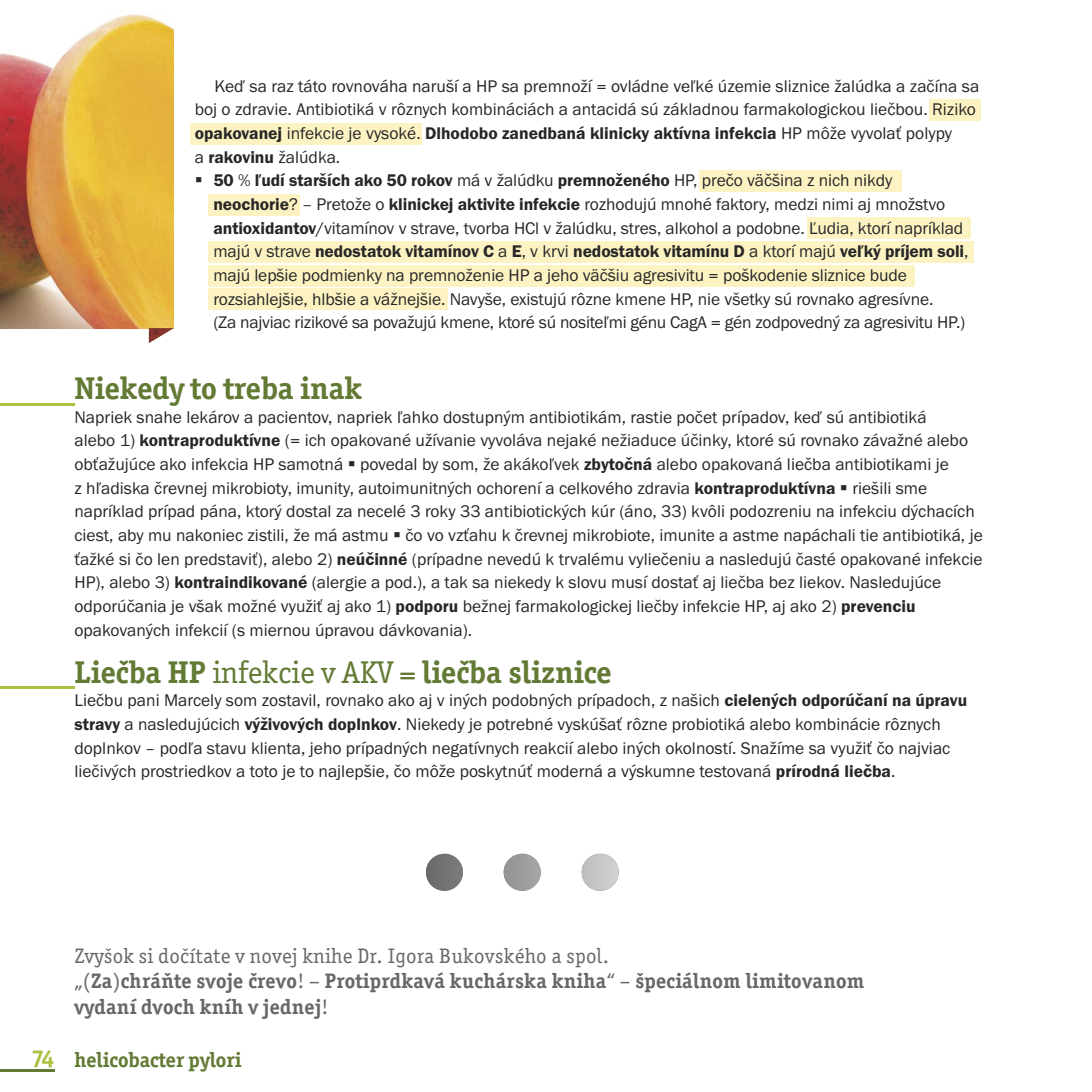
<style>
.page{position:relative;width:1092px;height:1092px;background:#fff}
.page>*{position:absolute;margin:0;border:0;box-sizing:border-box;transform-origin:0 0}
.t1{font:700 31.5px "Officina Ser Itc TEE";color:#627a34}
.t2{font:700 24.5px "Officina Ser Itc TEE";color:#acc143}
.t3{font:700 21px/25.6px "Officina Ser Itc TEE";letter-spacing:.015em;color:#686768}
.t4{font:700 21px "Officina Ser Itc TEE";color:#627a34}
.t5{font:17.5px/23.6px "Franklin Gothic";color:#272627}
.s1{font-weight:600}
.s2{font-weight:400}
</style>
<div class="page">
<div style="left:208px;top:289px;width:239px;height:21px;background:#fcf2c2"></div>
<div style="left:208px;top:265px;width:706px;height:21px;background:#fcf2c2"></div>
<div style="left:208px;top:241px;width:766px;height:21px;background:#fcf2c2"></div>
<div style="left:806px;top:218px;width:164px;height:21px;background:#fcf2c2"></div>
<div style="left:208px;top:194px;width:92px;height:21px;background:#fcf2c2"></div>
<div style="left:699px;top:171px;width:202px;height:21px;background:#fcf2c2"></div>
<div style="left:190px;top:123px;width:231px;height:21px;background:#fcf2c2"></div>
<div style="left:929px;top:100px;width:51px;height:21px;background:#fcf2c2"></div>
<img style="left:0;top:14px;width:174px;height:314px">
<hr style="left:0;top:1069px;width:55px;height:2px;background:#627a34">
<img style="left:149px;top:328px;width:25px;height:15px">
<hr style="left:0;top:403px;width:74px;height:2px;background:#acc143">
<hr style="left:0;top:686px;width:74px;height:3px;background:#acc143">
<svg style="left:426px;top:853px;width:192px;height:37px"></svg>
<p class="t5" style="left:195px;top:74px;width:786px;text-indent:20px">Keď sa raz táto rovnováha naruší a HP sa premnoží = ovládne veľké územie sliznice žalúdka a začína sa boj o zdravie. Antibiotiká v rôznych kombináciách a antacidá sú základnou farmakologickou liečbou. Riziko <span class="s1">opakovanej</span> infekcie je vysoké. <span class="s1">Dlhodobo zanedbaná klinicky aktívna infekcia</span> HP môže vyvolať polypy<br>a <span class="s1">rakovinu</span> žalúdka.</p>
<p class="t5" style="left:213px;top:168px;width:756px;text-indent:-19px">▪ <span class="s1">50</span> % <span class="s1">ľudí starších ako 50 rokov</span> má v žalúdku <span class="s1">premnoženého</span> HP, prečo väčšina z nich nikdy <span class="s1">neochorie</span>? – Pretože o <span class="s1">klinickej aktivite infekcie</span> rozhodujú mnohé faktory, medzi nimi aj množstvo <span class="s1">antioxidantov</span>/vitamínov v strave, tvorba HCl v žalúdku, stres, alkohol a podobne. Ľudia, ktorí napríklad majú v strave <span class="s1">nedostatok vitamínov C</span> a <span class="s1">E</span>, v krvi <span class="s1">nedostatok vitamínu D</span> a ktorí majú <span class="s1">veľký príjem soli</span>, majú lepšie podmienky na premnoženie HP a jeho väčšiu agresivitu = poškodenie sliznice bude rozsiahlejšie, hlbšie a vážnejšie. Navyše, existujú rôzne kmene HP, nie všetky sú rovnako agresívne.<br>(Za najviac rizikové sa považujú kmene, ktoré sú nositeľmi génu CagA = gén zodpovedný za agresivitu HP.)</p>
<h1 class="t1" style="left:74px;top:370px;width:289px">Niekedy to treba inak</h1>
<p class="t5" style="left:74px;top:405px;width:909px">Napriek snahe lekárov a pacientov, napriek ľahko dostupným antibiotikám, rastie počet prípadov, keď sú antibiotiká<br>alebo 1) <span class="s1">kontraproduktívne</span> (= ich opakované užívanie vyvoláva nejaké nežiaduce účinky, ktoré sú rovnako závažné alebo obťažujúce ako infekcia HP samotná ▪ povedal by som, že akákoľvek <span class="s1">zbytočná</span> alebo opakovaná liečba antibiotikami je<br>z hľadiska črevnej mikrobioty, imunity, autoimunitných ochorení a celkového zdravia <span class="s1">kontraproduktívna</span> ▪ riešili sme napríklad prípad pána, ktorý dostal za necelé 3 roky 33 antibiotických kúr (áno, 33) kvôli podozreniu na infekciu dýchacích ciest, aby mu nakoniec zistili, že má astmu ▪ čo vo vzťahu k črevnej mikrobiote, imunite a astme napáchali tie antibiotiká, je ťažké si čo len predstaviť), alebo 2) <span class="s1">neúčinné</span> (prípadne nevedú k trvalému vyliečeniu a nasledujú časté opakované infekcie HP), alebo 3) <span class="s1">kontraindikované</span> (alergie a pod.), a tak sa niekedy k slovu musí dostať aj liečba bez liekov. Nasledujúce odporúčania je však možné využiť aj ako 1) <span class="s1">podporu</span> bežnej farmakologickej liečby infekcie HP, aj ako 2) <span class="s1">prevenciu </span>opakovaných infekcií (s miernou úpravou dávkovania).</p>
<h1 class="t1" style="left:74px;top:653px;width:539px">Liečba HP <span class="s2">infekcie v AKV =</span> liečba sliznice</h1>
<p class="t5" style="left:74px;top:688px;width:894px">Liečbu pani Marcely som zostavil, rovnako ako aj v iných podobných prípadoch, z našich <span class="s1">cielených odporúčaní na úpravu stravy</span> a nasledujúcich <span class="s1">výživových doplnkov</span>. Niekedy je potrebné vyskúšať rôzne probiotiká alebo kombinácie rôznych doplnkov – podľa stavu klienta, jeho prípadných negatívnych reakcií alebo iných okolností. Snažíme sa využiť čo najviac liečivých prostriedkov a toto je to najlepšie, čo môže poskytnúť moderná a výskumne testovaná <span class="s1">prírodná liečba</span>.</p>
<h2 class="t2" style="left:31px;top:1043px;width:25px">74</h2>
<p class="t3" style="left:74px;top:942px;width:791px"><span class="s2">Zvyšok si dočítate v novej knihe Dr. Igora Bukovského a spol.<br>„(</span>Za<span class="s2">)</span>chráňte svoje črevo<span class="s2">! –</span> Protiprdkavá kuchárska kniha<span class="s2">“ –</span> špeciálnom limitovanom vydaní dvoch kníh v jednej<span class="s2">!</span></p>
<p class="t4" style="left:74px;top:1047px;width:168px">helicobacter pylori</p>
</div>
